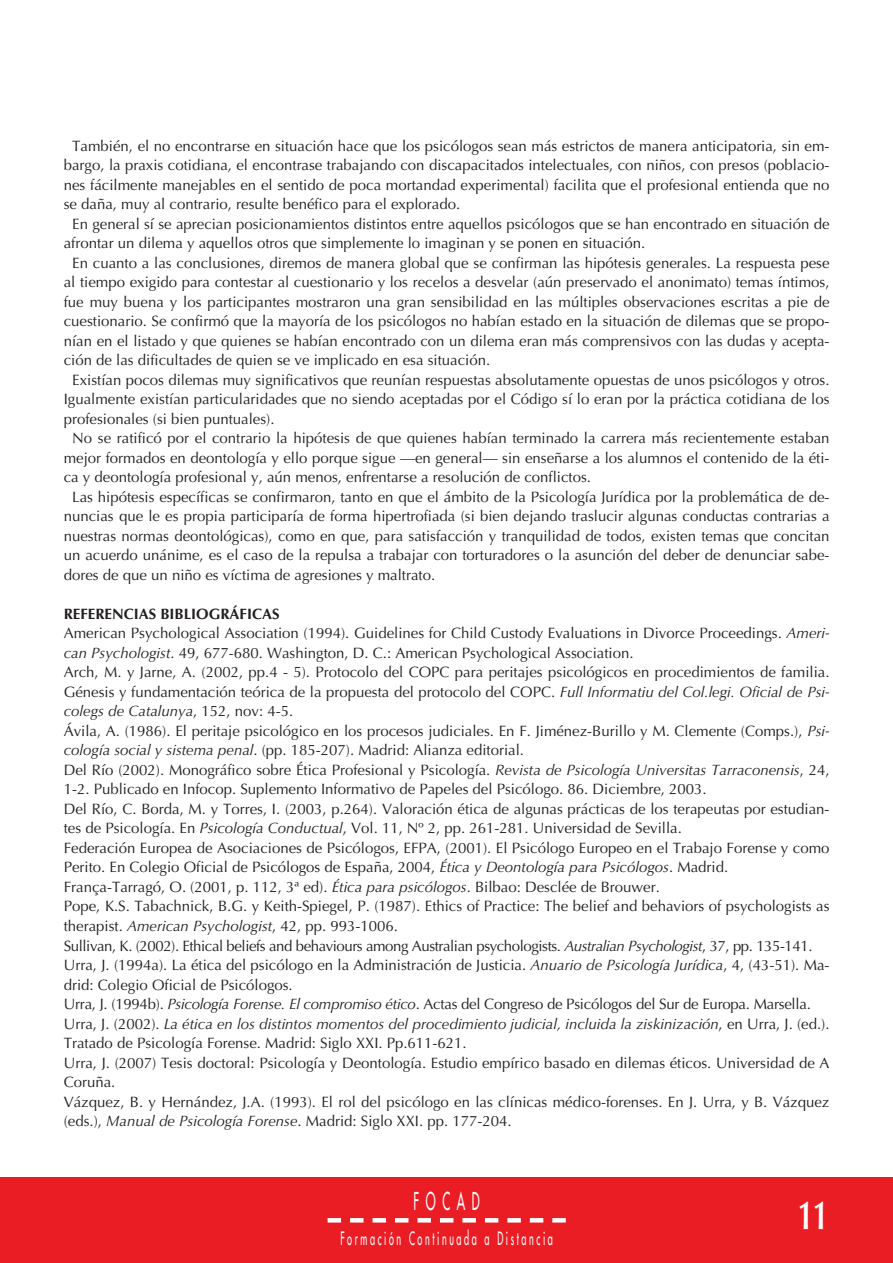
<style>
.page{position:relative;width:893px;height:1263px;background:#fff}
.page>*{position:absolute;margin:0;border:0;box-sizing:border-box;transform-origin:0 0}
.t1{font:700 40.5px "Optima";color:#fff;scale:.67 1}
.t2{font:24px "Futura";letter-spacing:.55em;color:#fff;scale:.5 1}
.t3{font:18px "Futura";letter-spacing:.29em;color:#fff;scale:.5 1}
.t4{font:15px/19.5px "Optima";color:#231f20}
.s1{font-weight:700}
.s2{font-style:italic}
</style>
<div class="page">
<div style="left:0;top:1178px;width:892px;height:85px;background:#ea1d25"></div>
<svg style="left:341px;top:1218px;width:203px;height:5px"></svg>
<div style="left:327px;top:1218px;width:14px;height:5px;background:#fff"></div>
<div style="left:552px;top:1218px;width:14px;height:5px;background:#fff"></div>
<p class="t4" style="left:72px;top:137px;width:758px">También, el no encontrarse en situación hace que los psicólogos sean más estrictos de manera anticipatoria, sin em-</p>
<p class="t4" style="left:64px;top:157px;width:767px">bargo, la praxis cotidiana, el encontrase trabajando con discapacitados intelectuales, con niños, con presos (poblacio-</p>
<p class="t4" style="left:64px;top:176px;width:767px">nes fácilmente manejables en el sentido de poca mortandad experimental) facilita que el profesional entienda que no</p>
<p class="t4" style="left:64px;top:196px;width:398px">se daña, muy al contrario, resulte benéfico para el explorado.</p>
<p class="t4" style="left:72px;top:215px;width:758px">En general sí se aprecian posicionamientos distintos entre aquellos psicólogos que se han encontrado en situación de</p>
<p class="t4" style="left:64px;top:235px;width:583px">afrontar un dilema y aquellos otros que simplemente lo imaginan y se ponen en situación.</p>
<p class="t4" style="left:72px;top:254px;width:758px">En cuanto a las conclusiones, diremos de manera global que se confirman las hipótesis generales. La respuesta pese</p>
<p class="t4" style="left:64px;top:274px;width:767px">al tiempo exigido para contestar al cuestionario y los recelos a desvelar (aún preservado el anonimato) temas íntimos,</p>
<p class="t4" style="left:64px;top:293px;width:767px">fue muy buena y los participantes mostraron una gran sensibilidad en las múltiples observaciones escritas a pie de</p>
<p class="t4" style="left:64px;top:313px;width:767px">cuestionario. Se confirmó que la mayoría de los psicólogos no habían estado en la situación de dilemas que se propo-</p>
<p class="t4" style="left:64px;top:332px;width:767px">nían en el listado y que quienes se habían encontrado con un dilema eran más comprensivos con las dudas y acepta-</p>
<p class="t4" style="left:64px;top:352px;width:428px">ción de las dificultades de quien se ve implicado en esa situación.</p>
<p class="t4" style="left:72px;top:371px;width:758px">Existían pocos dilemas muy significativos que reunían respuestas absolutamente opuestas de unos psicólogos y otros.</p>
<p class="t4" style="left:64px;top:391px;width:767px">Igualmente existían particularidades que no siendo aceptadas por el Código sí lo eran por la práctica cotidiana de los</p>
<p class="t4" style="left:64px;top:410px;width:212px">profesionales (si bien puntuales).</p>
<p class="t4" style="left:72px;top:430px;width:758px">No se ratificó por el contrario la hipótesis de que quienes habían terminado la carrera más recientemente estaban</p>
<p class="t4" style="left:64px;top:449px;width:767px">mejor formados en deontología y ello porque sigue —en general— sin enseñarse a los alumnos el contenido de la éti-</p>
<p class="t4" style="left:64px;top:469px;width:528px">ca y deontología profesional y, aún menos, enfrentarse a resolución de conflictos.</p>
<p class="t4" style="left:72px;top:488px;width:758px">Las hipótesis específicas se confirmaron, tanto en que el ámbito de la Psicología Jurídica por la problemática de de-</p>
<p class="t4" style="left:64px;top:508px;width:767px">nuncias que le es propia participaría de forma hipertrofiada (si bien dejando traslucir algunas conductas contrarias a</p>
<p class="t4" style="left:64px;top:527px;width:767px">nuestras normas deontológicas), como en que, para satisfacción y tranquilidad de todos, existen temas que concitan</p>
<p class="t4" style="left:64px;top:547px;width:767px">un acuerdo unánime, es el caso de la repulsa a trabajar con torturadores o la asunción del deber de denunciar sabe-</p>
<p class="t4" style="left:64px;top:567px;width:373px">dores de que un niño es víctima de agresiones y maltrato.</p>
<p class="t4" style="left:64px;top:606px;width:767px"><span class="s1">REFERENCIAS BIBLIOGRÁFICAS<br></span>American Psychological Association (1994). Guidelines for Child Custody Evaluations in Divorce Proceedings. <span class="s2">Ameri&shy;can Psychologist</span>. 49, 677-680. Washington, D. C.: American Psychological Association.<br>Arch, M. y Jarne, A. (2002, pp.4 - 5). Protocolo del COPC para peritajes psicológicos en procedimientos de familia.<br>Génesis y fundamentación teórica de la propuesta del protocolo del COPC. <span class="s2">Full Informatiu del Col.legi. Oficial de Psi&shy;colegs de Catalunya</span>, 152, nov: 4-5.<br>Ávila, A. (1986). El peritaje psicológico en los procesos judiciales. En F. Jiménez-Burillo y M. Clemente (Comps.), <span class="s2">Psi&shy;cología social y sistema penal</span>. (pp. 185-207). Madrid: Alianza editorial.<br>Del Río (2002). Monográfico sobre Ética Profesional y Psicología. <span class="s2">Revista de Psicología Universitas Tarraconensis</span>, 24, 1-2. Publicado en Infocop. Suplemento Informativo de Papeles del Psicólogo. 86. Diciembre, 2003.<br>Del Río, C. Borda, M. y Torres, I. (2003, p.264). Valoración ética de algunas prácticas de los terapeutas por estudian&shy;tes de Psicología. En <span class="s2">Psicología Conductual</span>, Vol. 11, Nº 2, pp. 261-281. Universidad de Sevilla.<br>Federación Europea de Asociaciones de Psicólogos, EFPA, (2001). El Psicólogo Europeo en el Trabajo Forense y como Perito. En Colegio Oficial de Psicólogos de España, 2004, <span class="s2">Ética y Deontología para Psicólogos</span>. Madrid.<br>França-Tarragó, O. (2001, p. 112, 3ª ed). <span class="s2">Ética para psicólogos</span>. Bilbao: Desclée de Brouwer.<br>Pope, K.S. Tabachnick, B.G. y Keith-Spiegel, P. (1987). Ethics of Practice: The belief and behaviors of psychologists as therapist. <span class="s2">American Psychologist</span>, 42, pp. 993-1006.<br>Sullivan, K. (2002). Ethical beliefs and behaviours among Australian psychologists. <span class="s2">Australian Psychologist</span>, 37, pp. 135-141.<br>Urra, J. (1994a). La ética del psicólogo en la Administración de Justicia. <span class="s2">Anuario de Psicología Jurídica</span>, 4, (43-51). Ma&shy;drid: Colegio Oficial de Psicólogos.<br>Urra, J. (1994b). <span class="s2">Psicología Forense. El compromiso ético</span>. Actas del Congreso de Psicólogos del Sur de Europa. Marsella.<br>Urra, J. (2002). <span class="s2">La ética en los distintos momentos del procedimiento judicial, incluida la ziskinización</span>, en Urra, J. (ed.).<br>Tratado de Psicología Forense. Madrid: Siglo XXI. Pp.611-621.<br>Urra, J. (2007) Tesis doctoral: Psicología y Deontología. Estudio empírico basado en dilemas éticos. Universidad de A Coruña.<br>Vázquez, B. y Hernández, J.A. (1993). El rol del psicólogo en las clínicas médico-forenses. En J. Urra, y B. Vázquez (eds.), <span class="s2">Manual de Psicología Forense</span>. Madrid: Siglo XXI. pp. 177-204.</p>
<h2 class="t2" style="left:413px;top:1189px;width:134px">FOCAD</h2>
<p class="t3" style="left:340px;top:1230px;width:426px">Formación Continuada a Distancia</p>
<h1 class="t1" style="left:798px;top:1199px;width:46px">11</h1>
</div>
